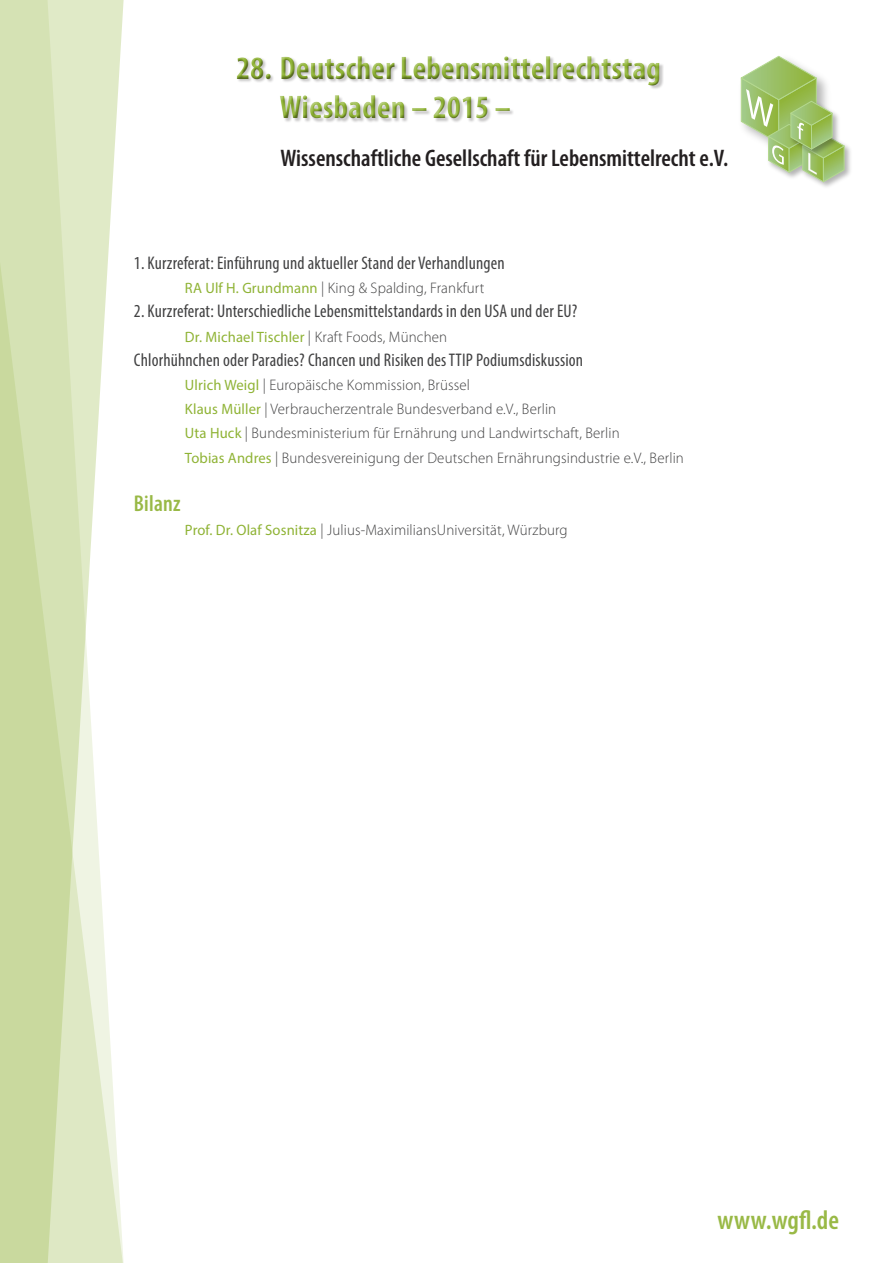
<style>
.page{position:relative;width:893px;height:1263px;background:#fff}
.page>*{position:absolute;margin:0;border:0;box-sizing:border-box;transform-origin:0 0}
.t1{font:700 condensed 33px/39.6px "Myriad Pro";color:#8fb335}
.t2{font:600 condensed 27px "Myriad Pro";letter-spacing:.005em;color:#99b946}
.t3{font:600 condensed 24px "Myriad Pro";color:#231f20}
.Überschrieft_02{font:600 condensed 22.95px "Myriad Pro";letter-spacing:.01em;color:#99b946}
.Themen_Teile_Datum{font:condensed 18.3px "Myriad Pro";letter-spacing:.01em;color:#414142}
.Referenten_Text{font:300 15.3px "Myriad Pro";letter-spacing:.01em;color:#414142}
.s1{font-weight:400;font-size:15px;color:#8fb335}
</style>
<div class="page">
<img style="left:740px;top:55px;width:39px;height:67px">
<img style="left:818px;top:145px;width:33px;height:42px">
<svg style="left:0;top:0;width:124px;height:1263px"></svg>
<div style="left:233px;top:53px;width:431px;height:70px;background:#231f20;opacity:.45"></div>
<svg style="left:741px;top:56px;width:104px;height:127px"></svg>
<h1 class="t1" style="left:279px;top:47px;width:383px;text-indent:-43px">28. Deutscher Lebensmittelrechtstag<br>Wiesbaden – 2015 –</h1>
<h3 class="t3" style="left:281px;top:143px;width:449px">Wissenschaftliche Gesellschaft für Lebensmittelrecht e.V.</h3>
<p class="Themen_Teile_Datum" style="left:134px;top:252px;width:372px">1. Kurzreferat: Einführung und aktueller Stand der Verhandlungen</p>
<p class="Referenten_Text" style="left:185px;top:279px;width:301px"><span class="s1">RA Ulf H. Grundmann</span> | King &amp; Spalding, Frankfurt</p>
<p class="Themen_Teile_Datum" style="left:134px;top:300px;width:445px">2. Kurzreferat: Unterschiedliche Lebensmittelstandards in den USA und der EU?</p>
<p class="Referenten_Text" style="left:185px;top:327px;width:264px"><span class="s1">Dr. Michael Tischler</span> | Kraft Foods, München</p>
<p class="Themen_Teile_Datum" style="left:134px;top:349px;width:451px">Chlorhühnchen oder Paradies? Chancen und Risiken des TTIP Podiumsdiskussion</p>
<p class="Referenten_Text" style="left:185px;top:376px;width:287px"><span class="s1">Ulrich Weigl</span> | Europäische Kommission, Brüssel</p>
<p class="Referenten_Text" style="left:185px;top:400px;width:373px"><span class="s1">Klaus Müller</span> | Verbraucherzentrale Bundesverband e.V., Berlin</p>
<p class="Referenten_Text" style="left:185px;top:424px;width:436px"><span class="s1">Uta Huck</span> | Bundesministerium für Ernährung und Landwirtschaft, Berlin</p>
<p class="Referenten_Text" style="left:185px;top:448px;width:500px"><span class="s1">Tobias Andres</span> | Bundesvereinigung der Deutschen Ernährungsindustrie e.V., Berlin</p>
<p class="Überschrieft_02" style="left:134px;top:489px;width:48px">Bilanz</p>
<p class="Referenten_Text" style="left:185px;top:521px;width:384px"><span class="s1">Prof. Dr. Olaf Sosnitza</span> | Julius-MaximiliansUniversität, Würzburg</p>
<h2 class="t2" style="left:718px;top:1203px;width:123px">www.wgfl.de</h2>
</div>
